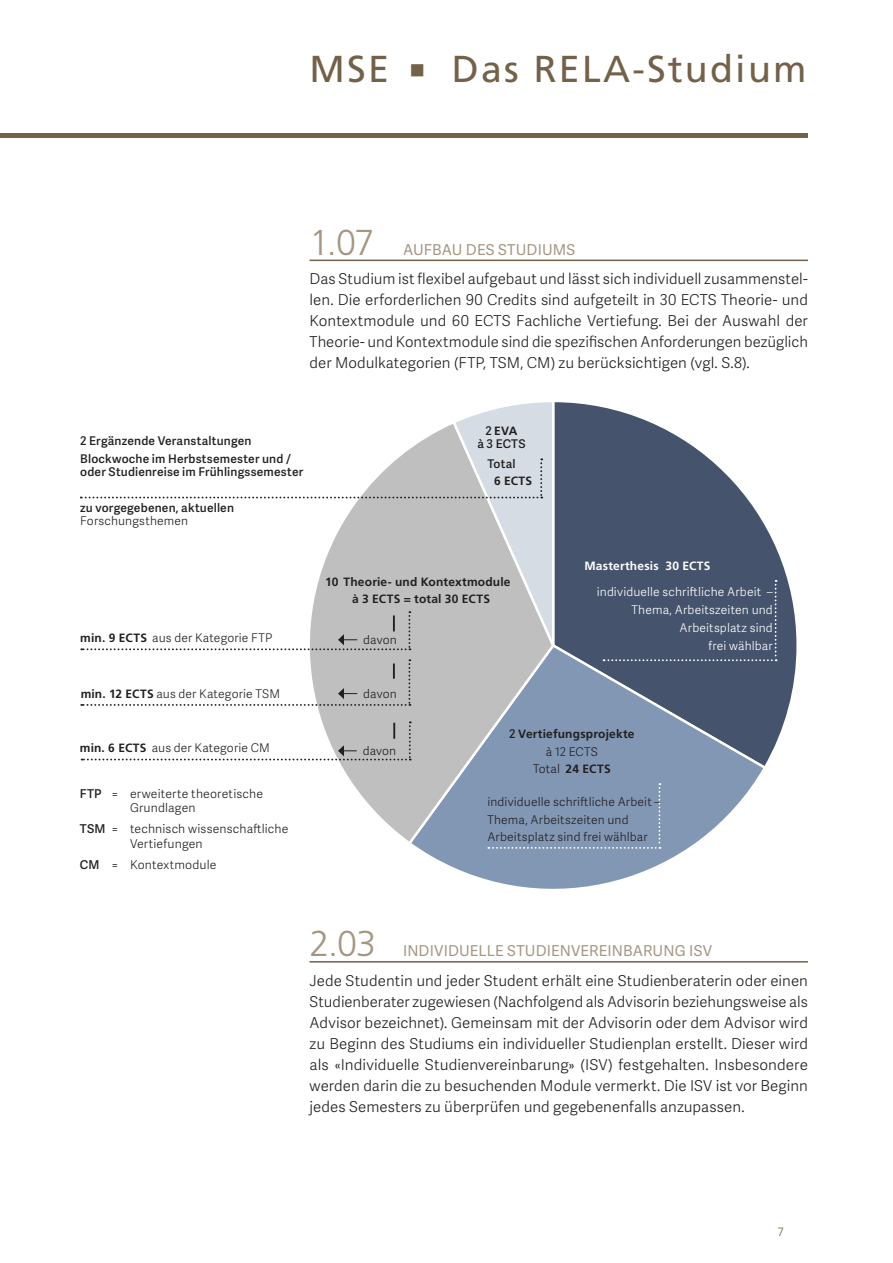
<style>
.page{position:relative;width:893px;height:1263px;background:#fff}
.page>*{position:absolute;margin:0;border:0;box-sizing:border-box;transform-origin:0 0}
.t1{font:37.5px "Frutiger LT Pro";letter-spacing:.06em;color:#736149}
.Untertitel_mit_Nr{font:300 36px "Frutiger LT Pro";color:#a59683}
.Lauftext__Light{font:300 15px/21px "Adelle Sans";letter-spacing:.005em;color:#231f20;text-align:justify}
.Untertitel_mit_Nr-2{font:15px "Adelle Sans";letter-spacing:.005em;color:#a59683}
.Lauftext__Light-2{font:300 12.15px "Adelle Sans";letter-spacing:.015em;color:#231f20}
.Lauftext__Light-3{font:600 12.15px "Adelle Sans";letter-spacing:.015em;color:#231f20}
.Box-Text{font:300 12px "Adelle Sans";letter-spacing:.01em;color:#231f20}
.Box-Text-2{font:600 12px/13.5px "Adelle Sans";letter-spacing:.015em;color:#231f20}
.Box-Text-3{font:700 12px "Frutiger LT Pro";letter-spacing:.015em;color:#231f20}
.Box-Text-4{font:300 12px "Adelle Sans";letter-spacing:.015em;color:#fff}
.Box-Text-5{font:700 12px "Frutiger LT Pro";letter-spacing:.015em;color:#fff}
.t2{font:300 12px "Frutiger LT Pro";color:#736149}
.s1{font-weight:300}
.s2{font-family:"Frutiger LT Pro";font-weight:700}
.s3{font-family:"Adelle Sans";font-weight:600}
.s4{font-family:"Adelle Sans";font-weight:300}
</style>
<div class="page">
<hr style="left:0;top:134px;width:808px;height:4px;background:#736149">
<svg style="left:294px;top:402px;width:503px;height:487px"></svg>
<svg style="left:81px;top:402px;width:475px;height:304px"></svg>
<div style="left:488px;top:783px;width:172px;height:66px;background:#8297b4"></div>
<svg style="left:82px;top:721px;width:329px;height:39px"></svg>
<div style="left:604px;top:580px;width:173px;height:81px;background:#45536d"></div>
<hr style="left:310px;top:260px;width:498px;height:1px;background:#736149">
<hr style="left:310px;top:961px;width:498px;height:1px;background:#736149">
<h1 class="t1" style="left:310px;top:47px;width:498px">MSE ■ Das RELA-Studium</h1>
<p class="Untertitel_mit_Nr" style="left:310px;top:221px;width:67px">1.07</p>
<p class="Untertitel_mit_Nr-2" style="left:403px;top:241px;width:174px">AUFBAU DES STUDIUMS</p>
<p class="Lauftext__Light" style="left:310px;top:269px;width:500px">Das Studium ist flexibel aufgebaut und lässt sich individuell zusammenstel&shy;len. Die erforderlichen 90 Credits sind aufgeteilt in 30 ECTS Theorie- und Kontextmodule und 60 ECTS Fachliche Vertiefung. Bei der Auswahl der Theorie- und Kontextmodule sind die spezifischen Anforderungen bezüglich der Modulkategorien (FTP, TSM, CM) zu berücksichtigen (vgl. S.8).</p>
<p class="Box-Text-2" style="left:80px;top:434px;width:173px">2 Ergänzende Veranstaltungen</p>
<p class="Box-Text-2" style="left:80px;top:452px;width:225px">Blockwoche im Herbstsemester und / oder Studienreise im Frühlingssemester</p>
<p class="Box-Text-2" style="left:80px;top:501px;width:155px">zu vorgegebenen, aktuellen<br><span class="s1">Forschungsthemen</span></p>
<p class="Box-Text" style="left:80px;top:631px;width:194px"><span class="s2">min. 9 ECTS</span> aus der Kategorie FTP</p>
<p class="Box-Text" style="left:81px;top:687px;width:201px"><span class="s2">min. 12 ECTS</span> aus der Kategorie TSM</p>
<p class="Box-Text-3" style="left:485px;top:423px;width:34px"><span class="s3">2</span> EVA</p>
<p class="Box-Text-2" style="left:477px;top:437px;width:50px">à 3 ECTS</p>
<p class="Box-Text-2" style="left:487px;top:458px;width:30px">Total</p>
<p class="Box-Text-3" style="left:494px;top:473px;width:40px">6 ECTS</p>
<p class="Box-Text-3" style="left:325px;top:574px;width:187px">10 Theorie- und Kontextmodule</p>
<p class="Box-Text-3" style="left:352px;top:592px;width:139px">à 3 ECTS = total 30 ECTS</p>
<p class="Box-Text" style="left:363px;top:633px;width:35px">davon</p>
<p class="Box-Text" style="left:363px;top:686px;width:35px">davon</p>
<p class="Box-Text-5" style="left:584px;top:559px;width:128px">Masterthesis 30 ECTS</p>
<p class="Box-Text-4" style="left:597px;top:585px;width:177px">individuelle schriftliche Arbeit –</p>
<p class="Box-Text-4" style="left:632px;top:603px;width:143px">Thema, Arbeitszeiten und</p>
<p class="Box-Text-4" style="left:680px;top:621px;width:95px">Arbeitsplatz sind</p>
<p class="Box-Text-4" style="left:708px;top:638px;width:66px">frei wählbar</p>
<p class="Box-Text" style="left:80px;top:740px;width:192px"><span class="s2">min. 6 ECTS</span> aus der Kategorie CM</p>
<p class="Box-Text" style="left:363px;top:743px;width:35px">davon</p>
<p class="Lauftext__Light-3" style="left:80px;top:786px;width:23px">FTP</p>
<p class="Lauftext__Light-2" style="left:111px;top:786px;width:8px">=</p>
<p class="Lauftext__Light-2" style="left:130px;top:786px;width:135px">erweiterte theoretische</p>
<p class="Lauftext__Light-2" style="left:130px;top:801px;width:67px">Grundlagen</p>
<p class="Lauftext__Light-3" style="left:80px;top:822px;width:27px">TSM</p>
<p class="Lauftext__Light-2" style="left:111px;top:822px;width:8px">=</p>
<p class="Lauftext__Light-3" style="left:80px;top:857px;width:21px">CM</p>
<p class="Lauftext__Light-2" style="left:111px;top:857px;width:8px">=</p>
<p class="Lauftext__Light-2" style="left:130px;top:822px;width:160px">technisch wissenschaftliche</p>
<p class="Lauftext__Light-2" style="left:130px;top:836px;width:74px">Vertiefungen</p>
<p class="Lauftext__Light-2" style="left:130px;top:857px;width:88px">Kontextmodule</p>
<p class="Box-Text-3" style="left:509px;top:727px;width:127px"><span class="s3">2</span> Vertiefungsprojekte</p>
<p class="Box-Text" style="left:546px;top:744px;width:53px">à 12 ECTS</p>
<p class="Box-Text-3" style="left:533px;top:762px;width:79px"><span class="s4">Total</span> 24 ECTS</p>
<p class="Box-Text" style="left:487px;top:794px;width:175px">individuelle schriftliche Arbeit –</p>
<p class="Box-Text" style="left:487px;top:812px;width:143px">Thema, Arbeitszeiten und</p>
<p class="Box-Text" style="left:487px;top:830px;width:162px">Arbeitsplatz sind frei wählbar</p>
<p class="Untertitel_mit_Nr" style="left:310px;top:923px;width:68px">2.03</p>
<p class="Untertitel_mit_Nr-2" style="left:403px;top:942px;width:310px">INDIVIDUELLE STUDIENVEREINBARUNG ISV</p>
<p class="Lauftext__Light" style="left:310px;top:970px;width:500px">Jede Studentin und jeder Student erhält eine Studienberaterin oder einen Studienberater zugewiesen (Nachfolgend als Advisorin beziehungsweise als Advisor bezeichnet). Gemeinsam mit der Advisorin oder dem Advisor wird zu Beginn des Studiums ein individueller Studienplan erstellt. Dieser wird als «Individuelle Studienvereinbarung» (ISV) festgehalten. Insbesondere werden darin die zu besuchenden Module vermerkt. Die ISV ist vor Beginn jedes Semesters zu überprüfen und gegebenenfalls anzupassen.</p>
<p class="t2" style="left:778px;top:1224px;width:8px">7</p>
</div>
